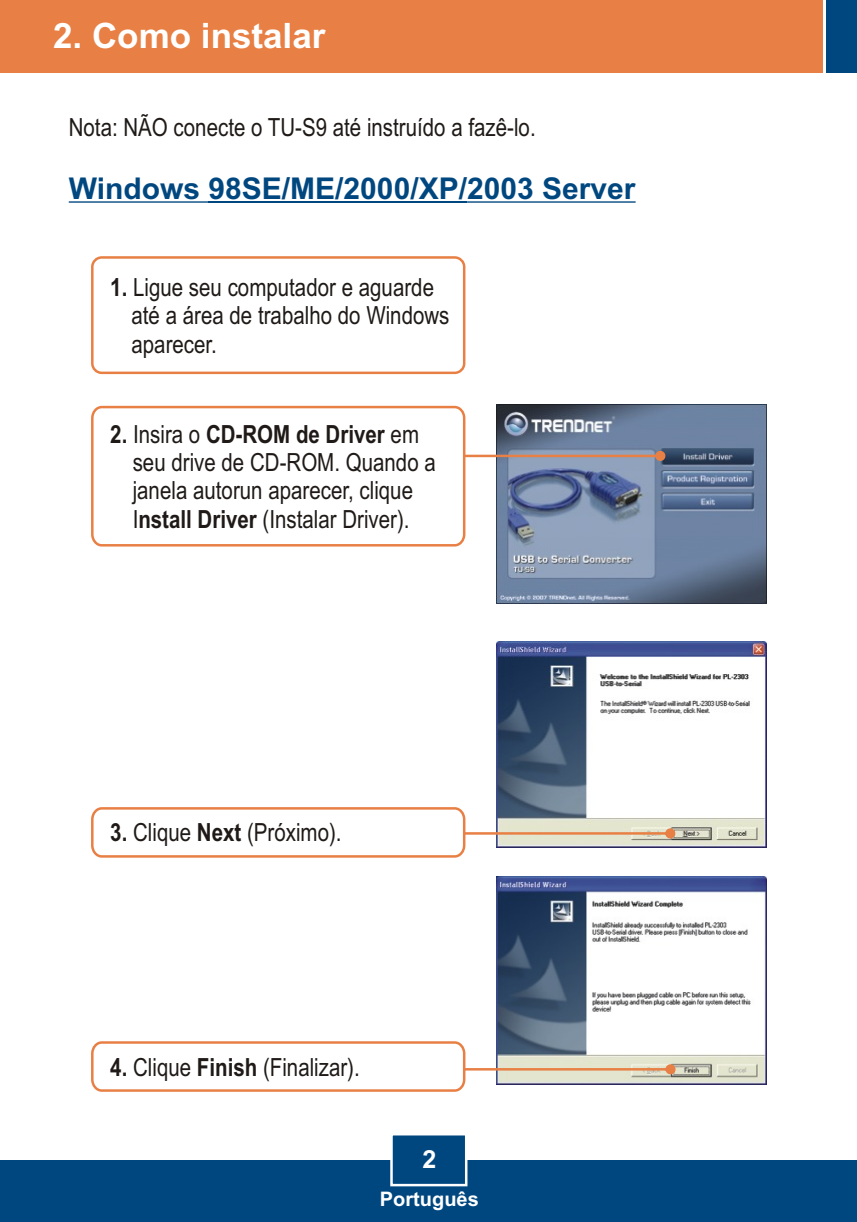
<style>
.page{position:relative;width:857px;height:1222px;background:#fff}
.page>*{position:absolute;margin:0;border:0;box-sizing:border-box;transform-origin:0 0}
.t1{font:700 35px "Arial";color:#fff}
.t2{font:700 30px "Arial";color:#004780}
.t3{font:25px/28.5px "Arial Narrow";color:#1f1a17}
.t4{font:700 25px "Arial";color:#fff}
.t5{font:700 20px "Arial";color:#fff}
.s1{font-weight:700}
</style>
<div class="page">
<div style="left:0;top:1159px;width:857px;height:62px;background:#004780"></div>
<div style="left:0;top:0;width:823px;height:72px;background:#e88045"></div>
<div style="left:826px;top:0;width:31px;height:72px;background:#004780"></div>
<svg style="left:389px;top:1135px;width:80px;height:52px"></svg>
<div style="left:91px;top:256px;width:374px;height:118px;background:#fff;border:3px solid #e88045;border-radius:9px"></div>
<hr style="left:69px;top:201px;width:139px;height:2px;background:#004780">
<hr style="left:467px;top:201px;width:168px;height:2px;background:#004780">
<hr style="left:208px;top:201px;width:259px;height:2px;background:#004780">
<img style="left:496px;top:876px;width:270px;height:208px">
<img style="left:496px;top:641px;width:270px;height:206px">
<img style="left:496px;top:404px;width:270px;height:200px">
<svg style="left:467px;top:451px;width:198px;height:10px;background:#b19f9f"></svg>
<svg style="left:91px;top:405px;width:376px;height:142px"></svg>
<svg style="left:91px;top:805px;width:584px;height:53px"></svg>
<svg style="left:91px;top:1039px;width:584px;height:53px"></svg>
<h1 class="t1" style="left:53px;top:22px;width:274px">2. Como instalar</h1>
<p class="t3" style="left:69px;top:116px;width:468px">Nota: NÃO conecte o TU-S9 até instruído a fazê-lo.</p>
<p class="t2" style="left:69px;top:177px;width:568px">Windows 98SE/ME/2000/XP/2003 Server</p>
<p class="t3" style="left:131px;top:275px;width:319px;text-indent:-21px"><span class="s1">1.</span> Ligue seu computador e aguarde até a área de trabalho do Windows aparecer.</p>
<p class="t3" style="left:133px;top:422px;width:305px;text-indent:-22px"><span class="s1">2.</span> Insira o <span class="s1">CD-ROM de Driver</span> em seu drive de CD-ROM. Quando a janela autorun aparecer, clique<br>I<span class="s1">nstall Driver</span> (Instalar Driver).</p>
<p class="t3" style="left:110px;top:820px;width:233px"><span class="s1">3.</span> Clique <span class="s1">Next</span> (Próximo).</p>
<p class="t3" style="left:110px;top:1054px;width:251px"><span class="s1">4.</span> Clique <span class="s1">Finish</span> (Finalizar).</p>
<p class="t4" style="left:422px;top:1149px;width:15px">2</p>
<p class="t5" style="left:380px;top:1191px;width:100px">Português</p>
</div>
